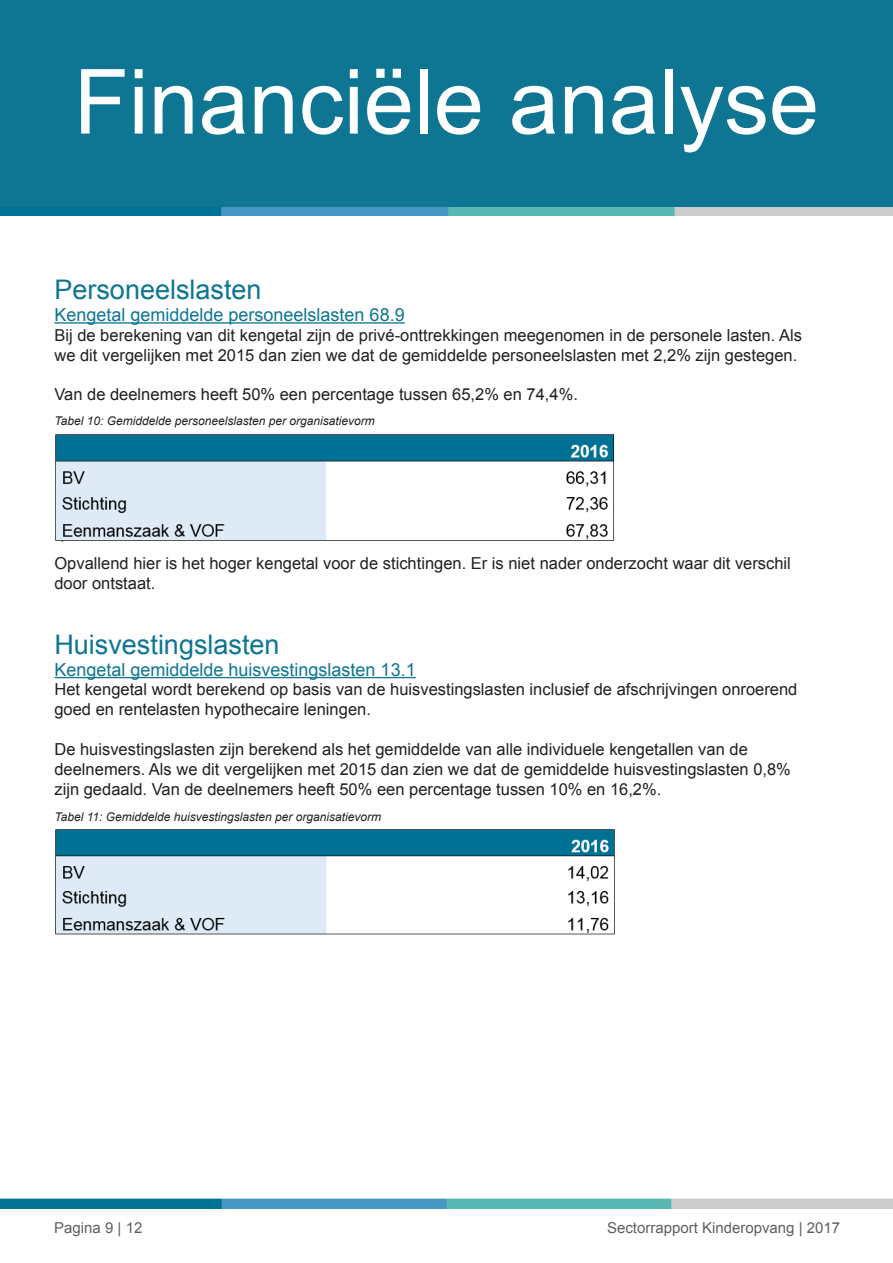
<style>
.page{position:relative;width:893px;height:1263px;background:#fff}
.page>*{position:absolute;margin:0;border:0;box-sizing:border-box;transform-origin:0 0}
.t1{font:90px "Arial";color:#fff}
.t2{font:27px "Arial";color:#0e7593}
.t3{font:18px "Arial";color:#0e7593}
.t4{font:16.5px "Arial";color:#231f20}
.t5{font:15px "Arial";color:#5f5f62}
.t6{font:italic 12px "Arial";color:#231f20}
</style>
<div class="page">
<div style="left:0;top:0;width:893px;height:211px;background:#0e7593"></div>
<img style="left:0;top:207px;width:893px;height:8px">
<hr style="left:54px;top:322px;width:351px;height:2px;background:#0e7593">
<hr style="left:54px;top:677px;width:362px;height:1px;background:#0e7593">
<img style="left:0;top:1198px;width:893px;height:11px">
<img style="left:55px;top:434px;width:559px;height:107px">
<img style="left:55px;top:829px;width:560px;height:106px">
<p class="t1" style="left:74px;top:43px;width:747px">Financiële analyse</p>
<p class="t2" style="left:54px;top:272px;width:209px">Personeelslasten</p>
<p class="t3" style="left:54px;top:303px;width:352px">Kengetal gemiddelde personeelslasten 68.9</p>
<p class="t4" style="left:54px;top:324px;width:749px">Bij de berekening van dit kengetal zijn de privé-onttrekkingen meegenomen in de personele lasten. Als</p>
<p class="t4" style="left:54px;top:344px;width:744px">we dit vergelijken met 2015 dan zien we dat de gemiddelde personeelslasten met 2,2% zijn gestegen.</p>
<p class="t4" style="left:54px;top:384px;width:525px">Van de deelnemers heeft 50% een percentage tussen 65,2% en 74,4%.</p>
<p class="t6" style="left:54px;top:413px;width:322px">Tabel 10: Gemiddelde personeelslasten per organisatievorm</p>
<p class="t4" style="left:54px;top:553px;width:738px">Opvallend hier is het hoger kengetal voor de stichtingen. Er is niet nader onderzocht waar dit verschil</p>
<p class="t4" style="left:54px;top:573px;width:102px">door ontstaat.</p>
<p class="t2" style="left:54px;top:627px;width:227px">Huisvestingslasten</p>
<p class="t3" style="left:54px;top:657px;width:363px">Kengetal gemiddelde huisvestingslasten 13.1</p>
<p class="t4" style="left:54px;top:679px;width:744px">Het kengetal wordt berekend op basis van de huisvestingslasten inclusief de afschrijvingen onroerend</p>
<p class="t4" style="left:54px;top:699px;width:318px">goed en rentelasten hypothecaire leningen.</p>
<p class="t4" style="left:54px;top:738px;width:695px">De huisvestingslasten zijn berekend als het gemiddelde van alle individuele kengetallen van de</p>
<p class="t4" style="left:54px;top:758px;width:738px">deelnemers. Als we dit vergelijken met 2015 dan zien we dat de gemiddelde huisvestingslasten 0,8%</p>
<p class="t4" style="left:54px;top:778px;width:608px">zijn gedaald. Van de deelnemers heeft 50% een percentage tussen 10% en 16,2%.</p>
<p class="t6" style="left:54px;top:808px;width:328px">Tabel 11: Gemiddelde huisvestingslasten per organisatievorm</p>
<p class="t5" style="left:54px;top:1217px;width:90px">Pagina 9 | 12</p>
<p class="t5" style="left:607px;top:1217px;width:235px">Sectorrapport Kinderopvang | 2017</p>
</div>
